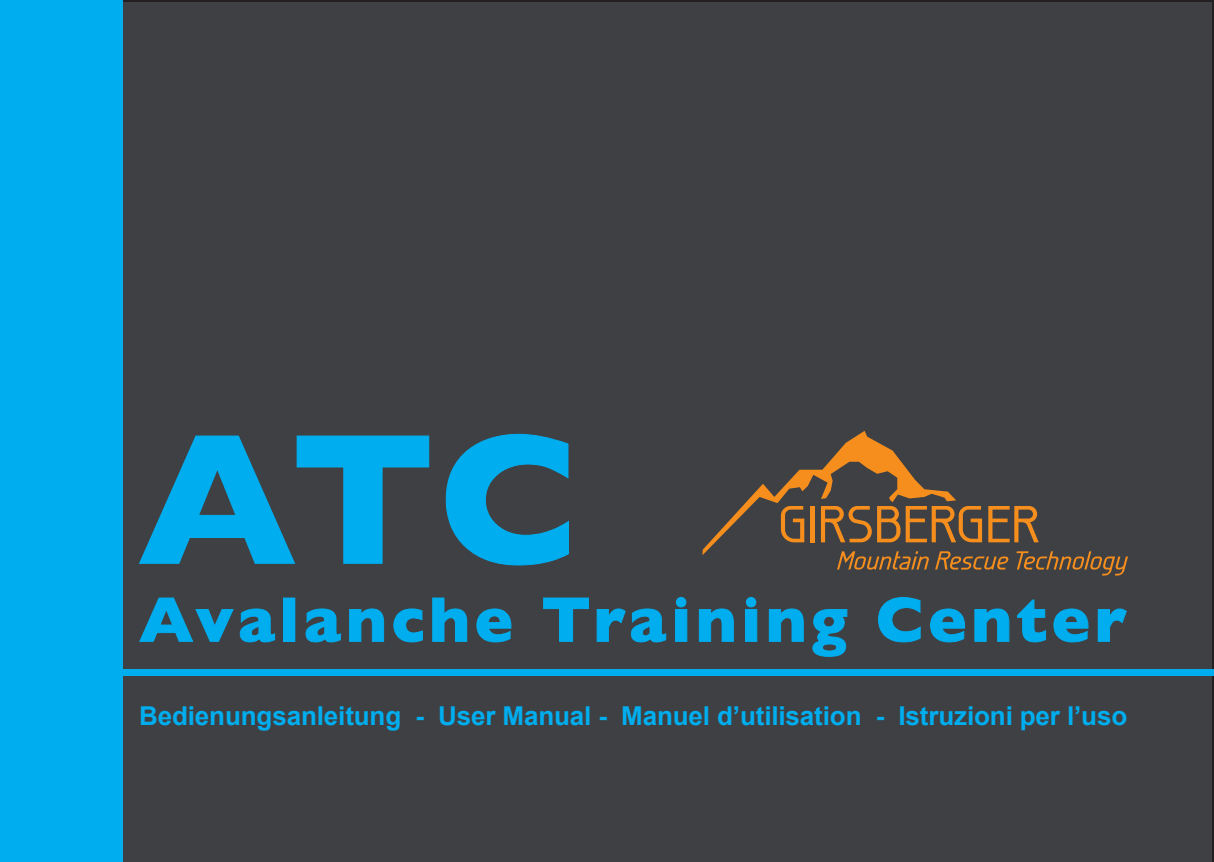
<style>
.page{position:relative;width:1214px;height:862px;background:#fff}
.page>*{position:absolute;margin:0;border:0;box-sizing:border-box;transform-origin:0 0}
.t1{font:700 188px "Gill Sans";color:#00aeef}
.t2{font:700 64px "Gill Sans";letter-spacing:.075em;color:#00aeef}
.t3{font:700 26px "Arial";letter-spacing:-.005em;color:#00aeef}
</style>
<div class="page">
<div style="left:122px;top:0;width:1091px;height:862px;background:#3e4043"></div>
<svg style="left:702px;top:431px;width:425px;height:144px;background:#584b3d"></svg>
<svg style="left:139px;top:597px;width:136px;height:46px;background:#384951"></svg>
<div style="left:283px;top:598px;width:12px;height:43px;border:1px solid #00aeef"></div>
<svg style="left:305px;top:608px;width:36px;height:35px"></svg>
<svg style="left:348px;top:608px;width:36px;height:34px"></svg>
<svg style="left:393px;top:608px;width:30px;height:35px"></svg>
<svg style="left:431px;top:597px;width:36px;height:45px;background:#364d57"></svg>
<svg style="left:476px;top:608px;width:36px;height:35px"></svg>
<svg style="left:542px;top:597px;width:47px;height:45px;background:#384951"></svg>
<svg style="left:596px;top:608px;width:70px;height:35px;background:#354d58"></svg>
<svg style="left:674px;top:596px;width:13px;height:46px"></svg>
<svg style="left:698px;top:608px;width:36px;height:34px"></svg>
<svg style="left:744px;top:596px;width:13px;height:46px"></svg>
<svg style="left:768px;top:608px;width:36px;height:34px"></svg>
<svg style="left:811px;top:608px;width:36px;height:49px;background:#344f5b"></svg>
<svg style="left:877px;top:596px;width:44px;height:47px;background:#374a53"></svg>
<svg style="left:929px;top:608px;width:36px;height:35px"></svg>
<svg style="left:973px;top:608px;width:36px;height:34px"></svg>
<svg style="left:1016px;top:599px;width:30px;height:44px"></svg>
<svg style="left:1052px;top:608px;width:36px;height:35px"></svg>
<svg style="left:1097px;top:608px;width:30px;height:34px"></svg>
<div style="left:139px;top:435px;width:290px;height:129px;background:#3e4043"></div>
<div style="left:445px;top:433px;width:124px;height:133px;background:#3e4043"></div>
<div style="left:0;top:0;width:122px;height:862px;background:#00aeef"></div>
<div style="left:28px;top:669px;width:1185px;height:7px;background:#00aeef"></div>
<h1 class="t1" style="left:139px;top:351px;width:441px">ATC</h1>
<h2 class="t2" style="left:139px;top:569px;width:987px">Avalanche Training Center</h2>
<p class="t3" style="left:139px;top:698px;width:989px">Bedienungsanleitung - User Manual - Manuel d’utilisation - Istruzioni per l’uso</p>
</div>
